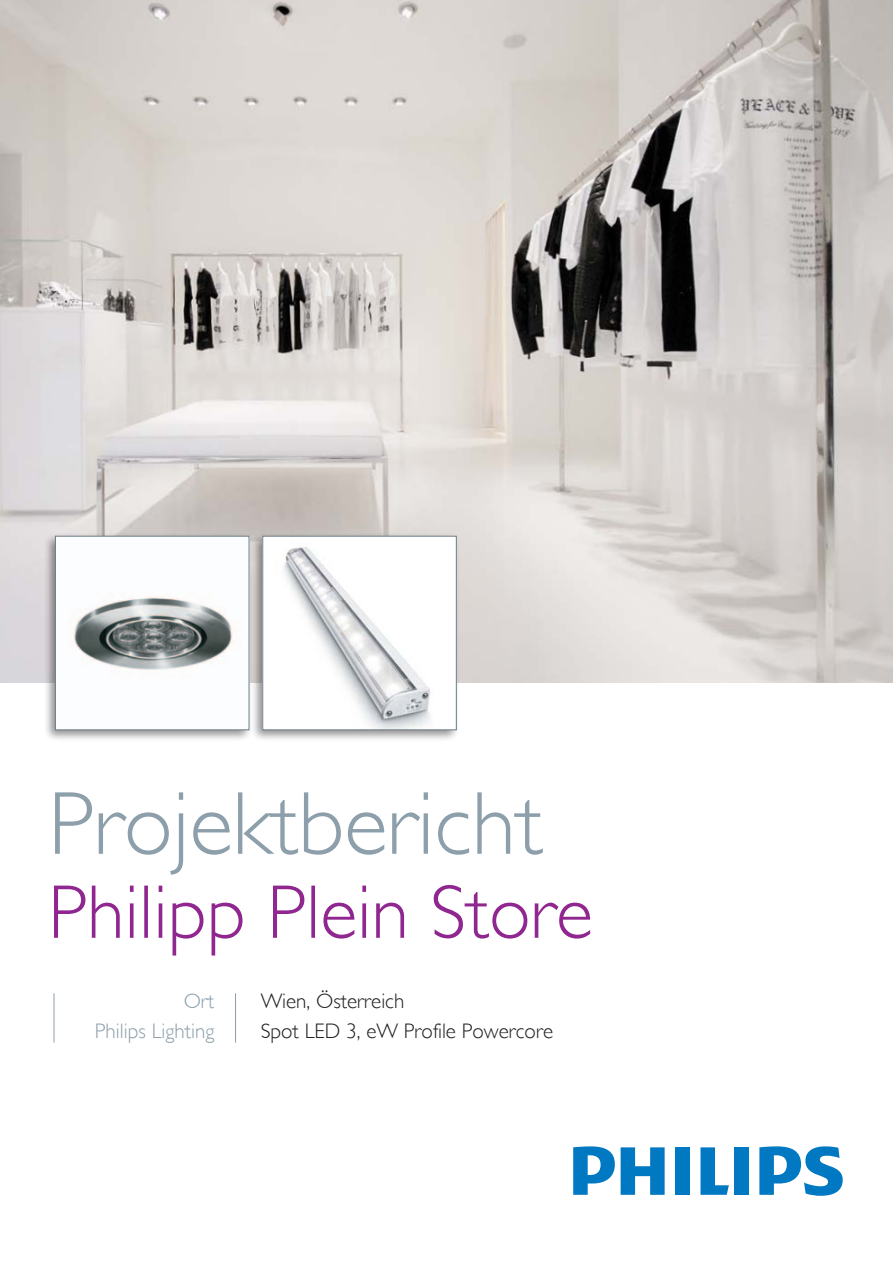
<style>
.page{position:relative;width:893px;height:1263px;background:#fff}
.page>*{position:absolute;margin:0;border:0;box-sizing:border-box;transform-origin:0 0}
.Headline{font:300 90px "Gill Sans";color:#8c9faa}
.Headline-2{font:300 76.5px "Gill Sans";color:#90268f}
.t1{font:300 21px "Gill Sans";color:#231f20}
.t2{font:300 21px "Gill Sans";color:#8c9faa}
</style>
<div class="page">
<img style="left:0;top:0;width:893px;height:682px">
<hr style="left:235px;top:993px;width:1px;height:49px;background:#8c9faa">
<hr style="left:54px;top:993px;width:1px;height:49px;background:#8c9faa">
<svg style="left:621px;top:1147px;width:44px;height:48px"></svg>
<svg style="left:700px;top:1147px;width:29px;height:48px"></svg>
<div style="left:675px;top:1147px;width:15px;height:48px;background:#0079c2"></div>
<div style="left:734px;top:1147px;width:14px;height:48px;background:#0079c2"></div>
<svg style="left:759px;top:1146px;width:84px;height:50px"></svg>
<svg style="left:573px;top:1146px;width:42px;height:49px"></svg>
<div style="left:43px;top:532px;width:210px;height:210px;background:#231f20;opacity:.5"></div>
<img style="left:57px;top:538px;width:190px;height:190px">
<div style="left:55px;top:536px;width:194px;height:194px;border:1px solid #6b7a83"></div>
<div style="left:250px;top:532px;width:210px;height:210px;background:#231f20;opacity:.5"></div>
<img style="left:265px;top:538px;width:189px;height:190px">
<div style="left:263px;top:536px;width:193px;height:194px;border:1px solid #6b7a83"></div>
<p class="Headline" style="left:48px;top:772px;width:497px">Projektbericht</p>
<p class="Headline-2" style="left:48px;top:868px;width:546px">Philipp Plein Store</p>
<p class="t1" style="left:261px;top:988px;width:145px">Wien, Österreich</p>
<p class="t1" style="left:261px;top:1018px;width:294px">Spot LED 3, eW Profile Powercore</p>
<p class="t2" style="left:184px;top:988px;width:32px">Ort</p>
<p class="t2" style="left:95px;top:1018px;width:121px">Philips Lighting</p>
</div>
